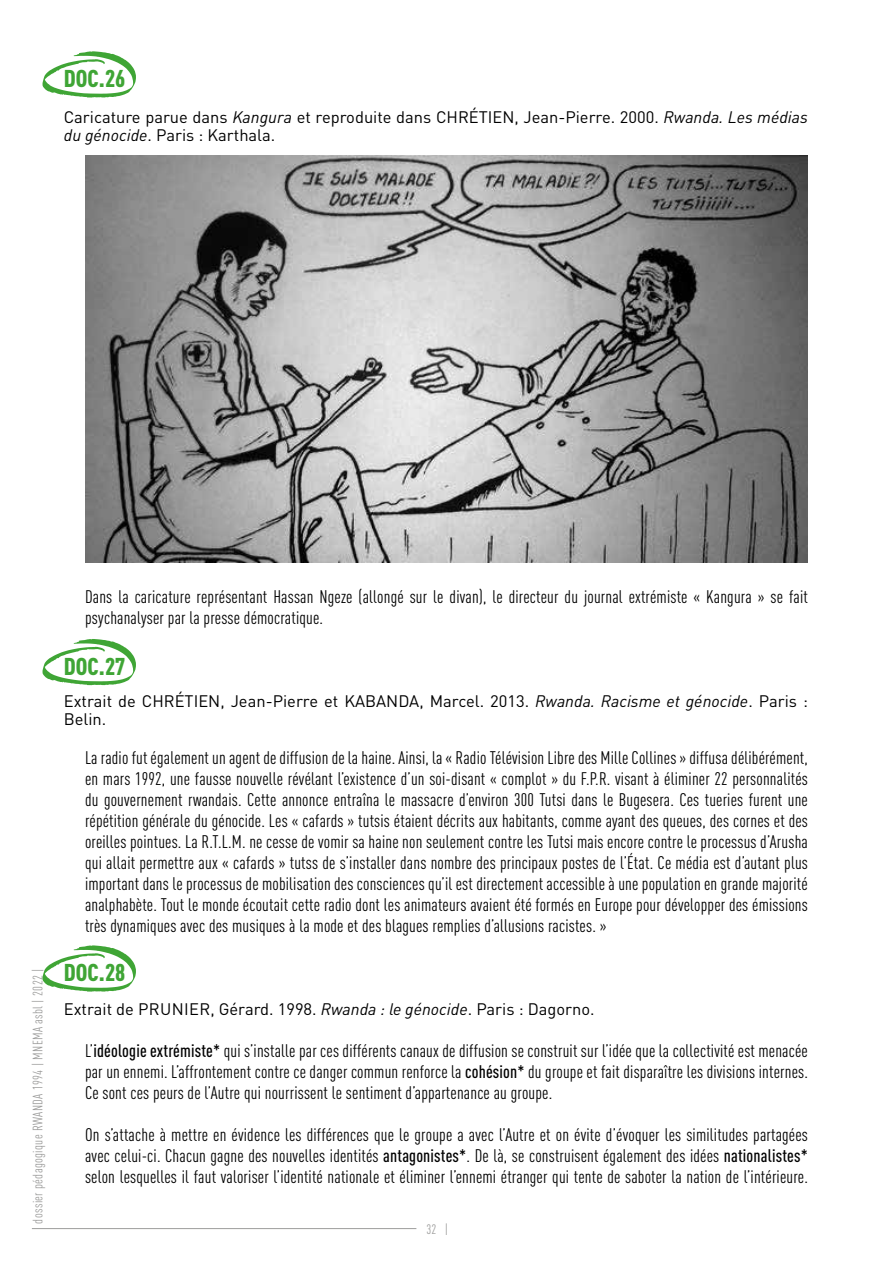
<style>
.page{position:relative;width:893px;height:1263px;background:#fff}
.page>*{position:absolute;margin:0;border:0;box-sizing:border-box;transform-origin:0 0}
.t1{font:900 condensed 24px "DIN Pro";color:#3fa535}
.t2{font:condensed 18px/21px "DIN Pro";letter-spacing:.01em;color:#000;text-align:justify}
.t3{font:16.5px/17.9px "DIN Pro";color:#000}
.t4{font:condensed 13.5px "DIN Pro";letter-spacing:.025em;color:#9d9d9c}
.s1{font-style:italic}
.s2{font-weight:500}
</style>
<div class="page">
<hr style="left:32px;top:1228px;width:384px;height:1px;background:#9d9d9c">
<img style="left:85px;top:156px;width:723px;height:406px">
<svg style="left:42px;top:51px;width:94px;height:47px"></svg>
<svg style="left:42px;top:945px;width:94px;height:47px"></svg>
<svg style="left:42px;top:639px;width:94px;height:46px"></svg>
<h1 class="t1" style="left:64px;top:60px;width:63px">DOC.26</h1>
<p class="t3" style="left:64px;top:107px;width:746px">Caricature parue dans <span class="s1">Kangura</span> et reproduite dans CHRÉTIEN, Jean-Pierre. 2000. <span class="s1">Rwanda. Les médias du génocide</span>. Paris : Karthala.</p>
<p class="t4" style="left:28px;top:1223px;width:256px;rotate:-90deg">dossier pédagogique RWANDA 1994 | MNEMA asbl | 2022 |</p>
<p class="t2" style="left:85px;top:585px;width:724px">Dans la caricature représentant Hassan Ngeze (allongé sur le divan), le directeur du journal extrémiste « Kangura » se fait psychanalyser par la presse démocratique.</p>
<h1 class="t1" style="left:64px;top:648px;width:63px">DOC.27</h1>
<p class="t3" style="left:64px;top:691px;width:746px">Extrait de CHRÉTIEN, Jean-Pierre et KABANDA, Marcel. 2013. <span class="s1">Rwanda. Racisme et génocide</span>. Paris :<br>Belin.</p>
<p class="t2" style="left:85px;top:746px;width:724px">La radio fut également un agent de diffusion de la haine. Ainsi, la « Radio Télévision Libre des Mille Collines » diffusa délibérément, en mars 1992, une fausse nouvelle révélant l’existence d’un soi-disant « complot » du F.P.R. visant à éliminer 22 personnalités du gouvernement rwandais. Cette annonce entraîna le massacre d’environ 300 Tutsi dans le Bugesera. Ces tueries furent une répétition générale du génocide. Les « cafards » tutsis étaient décrits aux habitants, comme ayant des queues, des cornes et des oreilles pointues. La R.T.L.M. ne cesse de vomir sa haine non seulement contre les Tutsi mais encore contre le processus d’Arusha qui allait permettre aux « cafards » tutss de s’installer dans nombre des principaux postes de l’État. Ce média est d’autant plus important dans le processus de mobilisation des consciences qu’il est directement accessible à une population en grande majorité analphabète. Tout le monde écoutait cette radio dont les animateurs avaient été formés en Europe pour développer des émissions très dynamiques avec des musiques à la mode et des blagues remplies d’allusions racistes. »</p>
<h1 class="t1" style="left:64px;top:954px;width:63px">DOC.28</h1>
<p class="t3" style="left:64px;top:998px;width:532px">Extrait de PRUNIER, Gérard. 1998. <span class="s1">Rwanda : le génocide</span>. Paris : Dagorno.</p>
<p class="t2" style="left:85px;top:1039px;width:724px">L’<span class="s2">idéologie extrémiste*</span> qui s’installe par ces différents canaux de diffusion se construit sur l’idée que la collectivité est menacée par un ennemi. L’affrontement contre ce danger commun renforce la <span class="s2">cohésion*</span> du groupe et fait disparaître les divisions internes.<br>Ce sont ces peurs de l’Autre qui nourrissent le sentiment d’appartenance au groupe.</p>
<p class="t2" style="left:85px;top:1123px;width:724px">On s’attache à mettre en évidence les différences que le groupe a avec l’Autre et on évite d’évoquer les similitudes partagées avec celui-ci. Chacun gagne des nouvelles identités <span class="s2">antagonistes*</span>. De là, se construisent également des idées <span class="s2">nationalistes* </span>selon lesquelles il faut valoriser l’identité nationale et éliminer l’ennemi étranger qui tente de saboter la nation de l’intérieure.</p>
<p class="t4" style="left:427px;top:1219px;width:23px">32 |</p>
</div>
